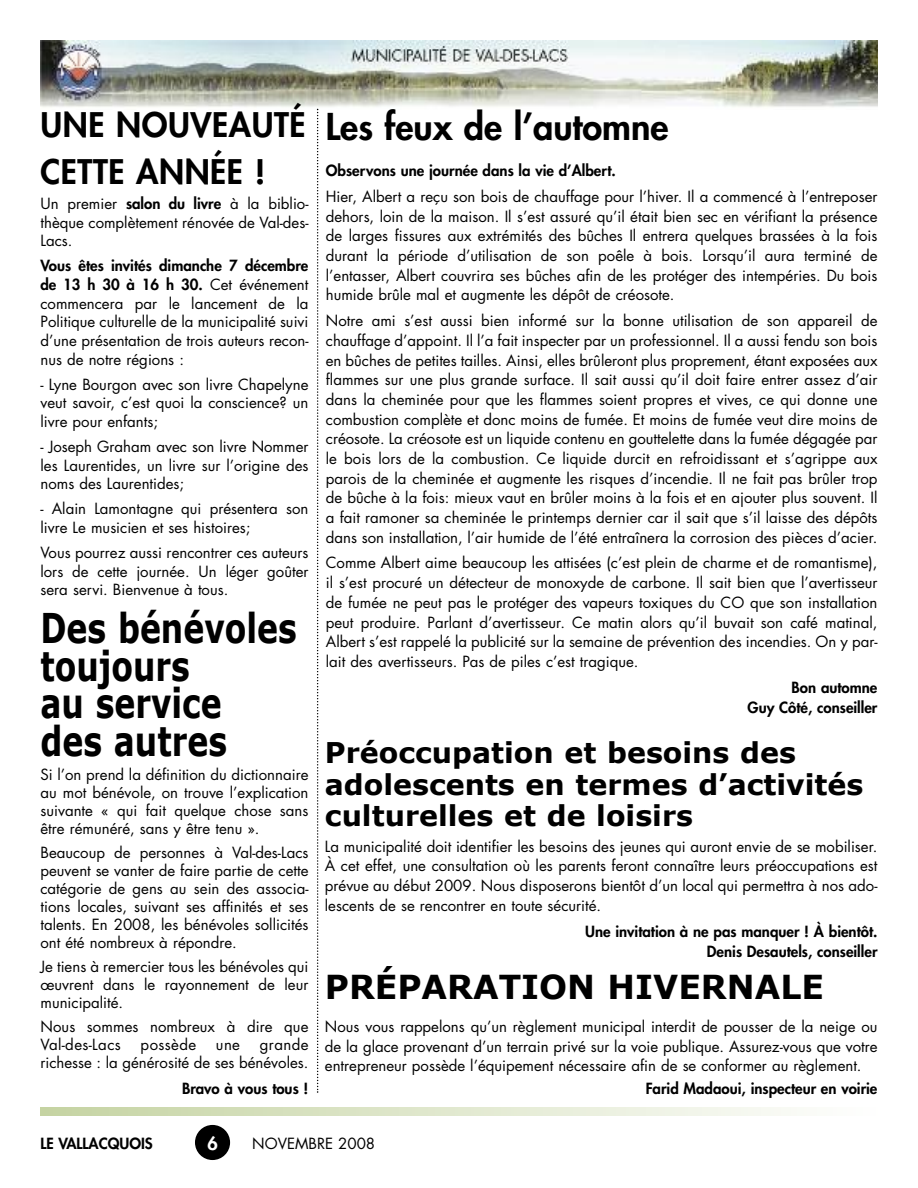
<style>
.page{position:relative;width:918px;height:1188px;background:#fff}
.page>*{position:absolute;margin:0;border:0;box-sizing:border-box;transform-origin:0 0}
.t1{font:700 40.95px/37.5px "Verdana";color:#000;scale:.77 1}
.t2{font:800 36px "Futura";color:#000}
.t3{font:800 33px/46.5px "Futura";letter-spacing:.015em;color:#000}
.t4{font:700 33px "Verdana";color:#000}
.t5{font:700 28.5px/31.5px "Verdana";color:#000}
.t6{font:800 18px "Futura";color:#fff}
.t7{font:15px/19.6px "Futura";color:#000;text-align:justify}
.t8{font:800 15px/20px "Futura";color:#000;text-align:right}
.t9{font:15px "Futura";letter-spacing:.025em;color:#000}
.s1{font-weight:800}
</style>
<div class="page">
<img style="left:40px;top:40px;width:838px;height:70px">
<div style="left:195px;top:1125px;width:35px;height:35px;background:#000;border-radius:50%"></div>
<svg style="left:40px;top:1108px;width:751px;height:8px;background:#dee6cb"></svg>
<svg style="left:317px;top:109px;width:1px;height:984px"></svg>
<h3 class="t3" style="left:40px;top:105px;width:267px">UNE NOUVEAUTÉ<br>CETTE ANNÉE !</h3>
<p class="t7" style="left:40px;top:195px;width:269px;line-height:18.8px">Un premier <span class="s1">salon du livre</span> à la biblio&shy;thèque complètement rénovée de Val-des-Lacs.</p>
<p class="t7" style="left:41px;top:257px;width:269px;line-height:18.8px"><span class="s1">Vous êtes invités dimanche 7 décembre de 13 h 30 à 16 h 30.</span> Cet événement commencera par le lancement de la Politique culturelle de la municipalité suivi d’une présentation de trois auteurs recon&shy;nus de notre régions :</p>
<p class="t7" style="left:41px;top:376px;width:269px;line-height:18.8px">- Lyne Bourgon avec son livre Chapelyne veut savoir, c’est quoi la conscience? un livre pour enfants;</p>
<p class="t7" style="left:41px;top:438px;width:269px;line-height:18.8px">- Joseph Graham avec son livre Nommer les Laurentides, un livre sur l’origine des noms des Laurentides;</p>
<p class="t7" style="left:41px;top:501px;width:269px;line-height:18.8px">- Alain Lamontagne qui présentera son livre Le musicien et ses histoires;</p>
<p class="t7" style="left:41px;top:544px;width:269px;line-height:18.8px">Vous pourrez aussi rencontrer ces auteurs lors de cette journée. Un léger goûter sera servi. Bienvenue à tous.</p>
<h1 class="t1" style="left:40px;top:608px;width:334px">Des bénévoles toujours<br>au service<br>des autres</h1>
<p class="t7" style="left:40px;top:767px;width:269px;line-height:18px">Si l’on prend la définition du dictionnaire au mot bénévole, on trouve l’explication suivante « qui fait quelque chose sans être rémunéré, sans y être tenu ».</p>
<p class="t7" style="left:41px;top:845px;width:269px;line-height:18px">Beaucoup de personnes à Val-des-Lacs peuvent se vanter de faire partie de cette catégorie de gens au sein des associa&shy;tions locales, suivant ses affinités et ses talents. En 2008, les bénévoles sollicités ont été nombreux à répondre.</p>
<p class="t7" style="left:41px;top:959px;width:269px;line-height:18px">Je tiens à remercier tous les bénévoles qui œuvrent dans le rayonnement de leur municipalité.</p>
<p class="t7" style="left:41px;top:1019px;width:269px;line-height:18px">Nous sommes nombreux à dire que<br>Val-des-Lacs</p>
<p class="t7" style="left:41px;top:1037px;width:269px;line-height:18px;text-align:right">grande<br>richesse : la générosité de ses bénévoles.</p>
<p class="t8" style="left:182px;top:1080px;width:128px">Bravo à vous tous !</p>
<p class="t9" style="left:141px;top:1038px;width:57px">possède</p>
<p class="t7" style="left:216px;top:1036px;width:26px">une</p>
<h2 class="t2" style="left:326px;top:109px;width:344px">Les feux de l’automne</h2>
<p class="t8" style="left:326px;top:162px;width:292px">Observons une journée dans la vie d’Albert.</p>
<p class="t7" style="left:326px;top:188px;width:553px">Hier, Albert a reçu son bois de chauffage pour l’hiver. Il a commencé à l’entreposer dehors, loin de la maison. Il s’est assuré qu’il était bien sec en vérifiant la présence de larges fissures aux extrémités des bûches Il entrera quelques brassées à la fois durant la période d’utilisation de son poêle à bois. Lorsqu’il aura terminé de l’entasser, Albert couvrira ses bûches afin de les protéger des intempéries. Du bois humide brûle mal et augmente les dépôt de créosote.</p>
<p class="t7" style="left:326px;top:312px;width:553px">Notre ami s’est aussi bien informé sur la bonne utilisation de son appareil de chauffage d’appoint. Il l’a fait inspecter par un professionnel. Il a aussi fendu son bois en bûches de petites tailles. Ainsi, elles brûleront plus proprement, étant exposées aux flammes sur une plus grande surface. Il sait aussi qu’il doit faire entrer assez d’air dans la cheminée pour que les flammes soient propres et vives, ce qui donne une combustion complète et donc moins de fumée. Et moins de fumée veut dire moins de créosote. La créosote est un liquide contenu en gouttelette dans la fumée dégagée par le bois lors de la combustion. Ce liquide durcit en refroidissant et s’agrippe aux parois de la cheminée et augmente les risques d’incendie. Il ne fait pas brûler trop de bûche à la fois: mieux vaut en brûler moins à la fois et en ajouter plus souvent. Il a fait ramoner sa cheminée le printemps dernier car il sait que s’il laisse des dépôts dans son installation, l’air humide de l’été entraînera la corrosion des pièces d’acier.</p>
<p class="t7" style="left:326px;top:554px;width:553px">Comme Albert aime beaucoup les attisées (c’est plein de charme et de romantisme), il s’est procuré un détecteur de monoxyde de carbone. Il sait bien que l’avertisseur de fumée ne peut pas le protéger des vapeurs toxiques du CO que son installation peut produire. Parlant d’avertisseur. Ce matin alors qu’il buvait son café matinal, Albert s’est rappelé la publicité sur la semaine de prévention des incendies. On y par&shy;lait des avertisseurs. Pas de piles c’est tragique.</p>
<p class="t8" style="left:748px;top:679px;width:131px">Bon automne<br>Guy Côté, conseiller</p>
<h3 class="t5" style="left:325px;top:736px;width:540px">Préoccupation et besoins des adolescents en termes d’activités culturelles et de loisirs</h3>
<p class="t7" style="left:325px;top:838px;width:554px">La municipalité doit identifier les besoins des jeunes qui auront envie de se mobiliser.<br>À cet effet, une consultation où les parents feront connaître leurs préoccupations est prévue au début 2009. Nous disposerons bientôt d’un local qui permettra à nos ado&shy;lescents de se rencontrer en toute sécurité.</p>
<p class="t8" style="left:585px;top:922px;width:294px">Une invitation à ne pas manquer ! À bientôt.<br>Denis Desautels, conseiller</p>
<h3 class="t4" style="left:325px;top:966px;width:501px">PréParation hivernale</h3>
<p class="t7" style="left:325px;top:1018px;width:554px">Nous vous rappelons qu’un règlement municipal interdit de pousser de la neige ou de la glace provenant d’un terrain privé sur la voie publique. Assurez-vous que votre entrepreneur possède l’équipement nécessaire afin de se conformer au règlement.</p>
<p class="t8" style="left:646px;top:1079px;width:233px">Farid Madaoui, inspecteur en voirie</p>
<p class="t8" style="left:40px;top:1134px;width:114px">LE VALLACQUOIS</p>
<p class="t6" style="left:207px;top:1135px;width:12px">6</p>
<p class="t7" style="left:252px;top:1135px;width:124px">NOVEMBRE 2008</p>
</div>
